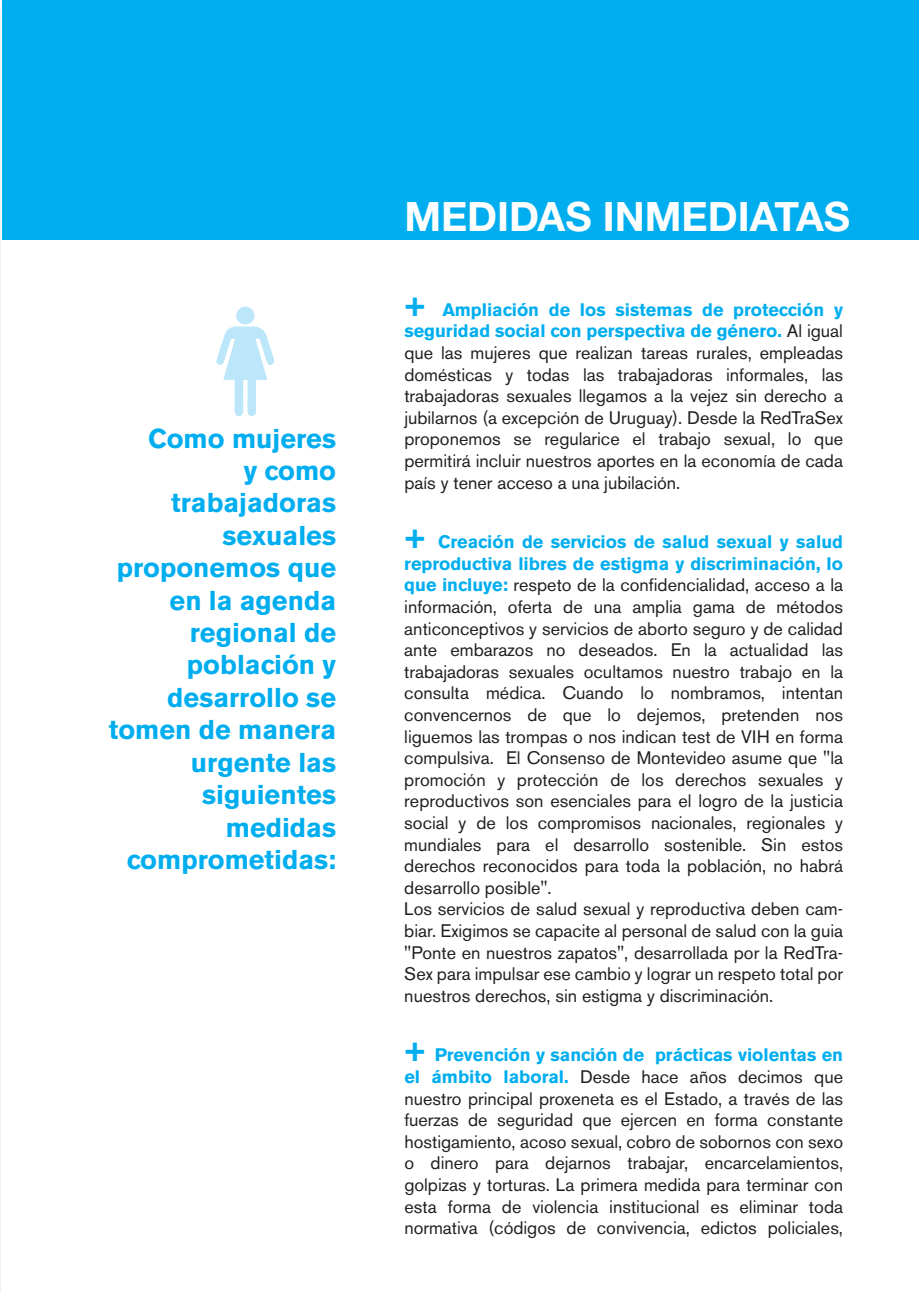
<style>
.page{position:relative;width:923px;height:1293px;background:#fff}
.page>*{position:absolute;margin:0;border:0;box-sizing:border-box;transform-origin:0 0}
.t1{font:700 40.5px "Helvetica Neue CE";color:#fff}
.t2{font:700 27px/32.4px "Akzidenz Grotesk BE";color:#00aeef;text-align:right}
.t3{font:18px/21.6px "Akzidenz Grotesk BE";color:#231f20;text-align:justify}
.s1{font-weight:700;font-size:31.5px;color:#00aeef}
.s2{font-weight:700;color:#00aeef}
</style>
<div class="page">
<div style="left:3px;top:0;width:916px;height:239px;background:#00aeef"></div>
<svg style="left:216px;top:307px;width:58px;height:109px"></svg>
<h2 class="t2" style="left:109px;top:422px;width:229px">Como mujeres<br>y como trabajadoras sexuales proponemos que en la agenda regional de población y desarrollo se tomen de manera urgente las siguientes medidas comprometidas:</h2>
<h1 class="t1" style="left:404px;top:192px;width:447px">MEDIDAS INMEDIATAS</h1>
<p class="t3" style="left:404px;top:299px;width:440px"><span class="s1">+</span> <span class="s2">Ampliación de los sistemas de protección y seguridad social con perspectiva de género.</span> Al igual que las mujeres que realizan tareas rurales, empleadas domésticas y todas las trabajadoras informales, las trabajadoras sexuales llegamos a la vejez sin derecho a jubilarnos (a excepción de Uruguay). Desde la RedTraSex proponemos se regularice el trabajo sexual, lo que permitirá incluir nuestros aportes en la economía de cada país y tener acceso a una jubilación.</p>
<p class="t3" style="left:404px;top:531px;width:440px;text-align:left"><span class="s1">+</span> <span class="s2">Creación de servicios de salud sexual y salud reproductiva libres de estigma y discriminación, lo que incluye:</span> respeto de la confidencialidad, acceso a la información, oferta de una amplia gama de métodos anticonceptivos y servicios de aborto seguro y de calidad ante embarazos no deseados. En la actualidad las trabajadoras sexuales ocultamos nuestro trabajo en la consulta médica. Cuando lo nombramos, intentan convencernos de que lo dejemos, pretenden nos liguemos las trompas o nos indican test de VIH en forma compulsiva. El Consenso de Montevideo asume que "la promoción y protección de los derechos sexuales y reproductivos son esenciales para el logro de la justicia social y de los compromisos nacionales, regionales y mundiales para el desarrollo sostenible. Sin estos derechos reconocidos para toda la población, no habrá desarrollo posible".<br>Los servicios de salud sexual y reproductiva deben cam&shy;biar. Exigimos se capacite al personal de salud con la guia "Ponte en nuestros zapatos", desarrollada por la RedTra-Sex para impulsar ese cambio y lograr un respeto total por nuestros derechos, sin estigma y discriminación.</p>
<p class="t3" style="left:404px;top:1044px;width:440px"><span class="s1">+</span> <span class="s2">Prevención y sanción de prácticas violentas en el ámbito laboral.</span> Desde hace años decimos que nuestro principal proxeneta es el Estado, a través de las fuerzas de seguridad que ejercen en forma constante hostigamiento, acoso sexual, cobro de sobornos con sexo o dinero para dejarnos trabajar, encarcelamientos, golpizas y torturas. La primera medida para terminar con esta forma de violencia institucional es eliminar toda normativa (códigos de convivencia, edictos policiales,</p>
</div>
